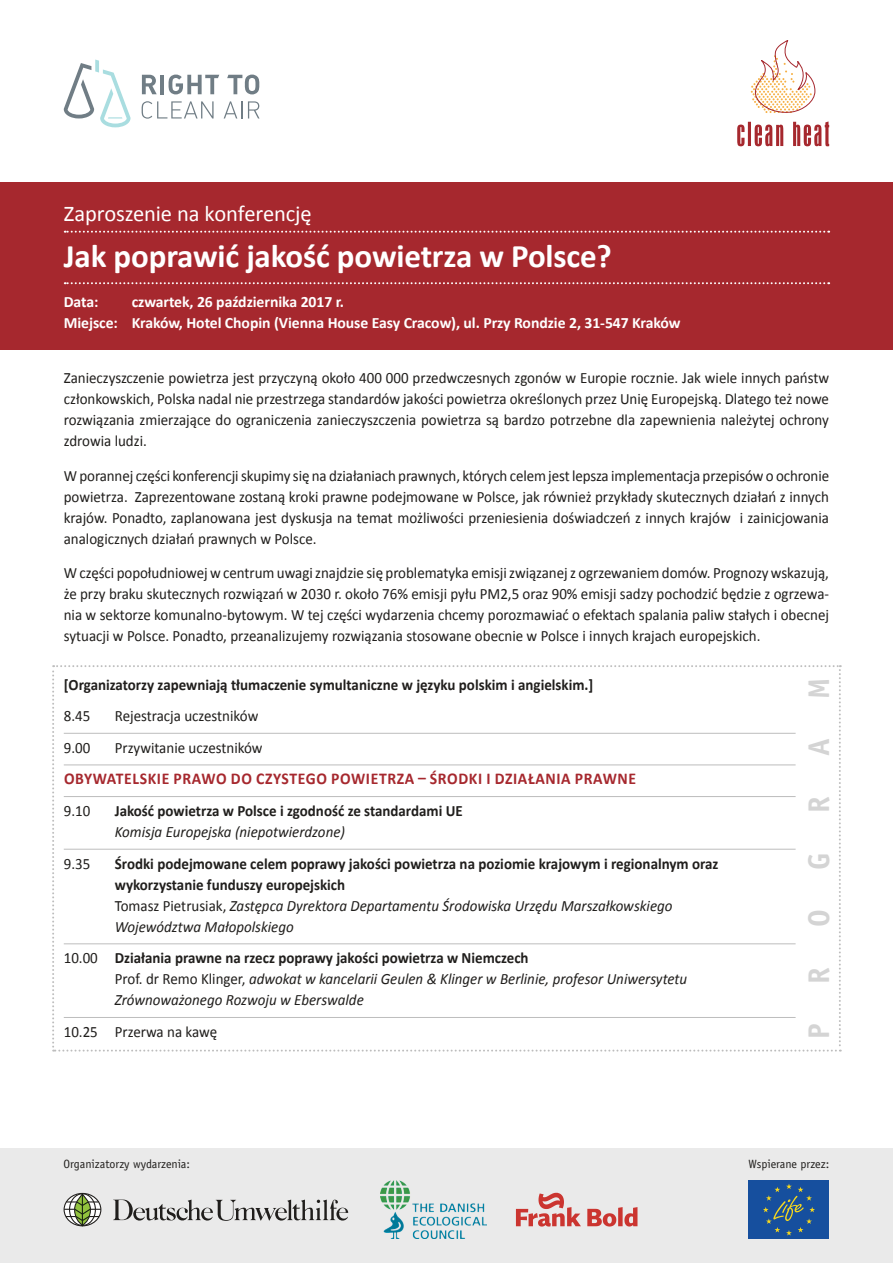
<style>
.page{position:relative;width:893px;height:1263px;background:#fff}
.page>*{position:absolute;margin:0;border:0;box-sizing:border-box;transform-origin:0 0}
.t1{font:700 33px "Calibri";letter-spacing:-.005em;color:#fff}
.t2{font:700 30px "Officina Sans";color:#d4d4d4}
.t3{font:22.5px "Calibri";letter-spacing:-.01em;color:#fff}
.t4{font:700 16.5px "Calibri";letter-spacing:.04em;color:#a6282e;scale:.95 1}
.t5{font:15.75px/21px "Calibri";color:#201e1c;text-align:justify;scale:.95 1}
.t6{font:700 15.75px/21px "Calibri";color:#201e1c;scale:.95 1}
.t7{font:italic 15.75px/21px "Calibri";color:#201e1c;scale:.95 1}
.t8{font:700 15.75px/21px "Calibri";letter-spacing:-.005em;color:#fff}
.t9{font:12px "Officina Sans";color:#201e1c}
.s1{font-weight:400}
.s2{font-weight:400;font-style:italic}
.s3{font-style:normal}
.s4{font-weight:700;font-style:normal}
</style>
<div class="page">
<div style="left:0;top:183px;width:893px;height:167px;background:#a6282e"></div>
<svg style="left:52px;top:665px;width:789px;height:386px"></svg>
<hr style="left:64px;top:733px;width:732px;height:1px;background:#bdbdbd">
<hr style="left:64px;top:764px;width:732px;height:1px;background:#bdbdbd">
<hr style="left:64px;top:796px;width:732px;height:1px;background:#bdbdbd">
<hr style="left:64px;top:849px;width:732px;height:1px;background:#bdbdbd">
<hr style="left:64px;top:943px;width:732px;height:1px;background:#bdbdbd">
<hr style="left:64px;top:1017px;width:732px;height:1px;background:#bdbdbd">
<svg style="left:65px;top:282px;width:764px;height:2px"></svg>
<svg style="left:65px;top:231px;width:764px;height:2px"></svg>
<svg style="left:737px;top:121px;width:92px;height:25px"></svg>
<svg style="left:750px;top:40px;width:66px;height:73px"></svg>
<svg style="left:142px;top:75px;width:15px;height:19px"></svg>
<hr style="left:160px;top:75px;width:4px;height:19px;background:#707d85">
<svg style="left:168px;top:75px;width:51px;height:19px"></svg>
<svg style="left:227px;top:75px;width:32px;height:19px"></svg>
<svg style="left:142px;top:101px;width:72px;height:18px"></svg>
<svg style="left:224px;top:101px;width:18px;height:17px"></svg>
<svg style="left:248px;top:101px;width:12px;height:17px"></svg>
<svg style="left:64px;top:60px;width:67px;height:67px"></svg>
<div style="left:0;top:1148px;width:893px;height:115px;background:#eaeaea"></div>
<div style="left:749px;top:1180px;width:80px;height:59px;background:#164f9e"></div>
<svg style="left:763px;top:1184px;width:52px;height:51px"></svg>
<svg style="left:64px;top:1193px;width:37px;height:33px"></svg>
<div style="left:64px;top:1193px;width:37px;height:33px;border:1px solid #201e1c;border-radius:50%"></div>
<svg style="left:70px;top:1194px;width:25px;height:31px"></svg>
<div style="left:69px;top:1193px;width:27px;height:33px;border:1px solid #201e1c;border-radius:50%"></div>
<svg style="left:113px;top:1199px;width:235px;height:22px"></svg>
<svg style="left:75px;top:1193px;width:15px;height:32px"></svg>
<div style="left:74px;top:1193px;width:17px;height:32px;border:1px solid #201e1c;border-radius:50%"></div>
<hr style="left:82px;top:1194px;width:1px;height:32px;background:#162112">
<svg style="left:64px;top:1200px;width:37px;height:22px"></svg>
<img style="left:380px;top:1180px;width:107px;height:59px">
<svg style="left:516px;top:1193px;width:121px;height:33px"></svg>
<h3 class="t3" style="left:64px;top:199px;width:249px">Zaproszenie na konferencję</h3>
<h1 class="t1" style="left:64px;top:235px;width:550px">Jak poprawić jakość powietrza w Polsce?</h1>
<p class="t8" style="left:64px;top:292px;width:36px">Data:</p>
<p class="t8" style="left:64px;top:292px;width:618px;text-indent:68px">czwartek, 26 października 2017 r.<br>Miejsce: Kraków, Hotel Chopin (Vienna House Easy Cracow), ul. Przy Rondzie 2, 31-547 Kraków</p>
<p class="t5" style="left:64px;top:367px;width:807px">Zanieczyszczenie powietrza jest przyczyną około 400 000 przedwczesnych zgonów w Europie rocznie. Jak wiele innych państw członkowskich, Polska nadal nie przestrzega standardów jakości powietrza określonych przez Unię Europejską. Dlatego też nowe rozwiązania zmierzające do ograniczenia zanieczyszczenia powietrza są bardzo potrzebne dla zapewnienia należytej ochrony zdrowia ludzi.</p>
<p class="t5" style="left:64px;top:465px;width:807px">W porannej części konferencji skupimy się na działaniach prawnych, których celem jest lepsza implementacja przepisów o ochronie powietrza. Zaprezentowane zostaną kroki prawne podejmowane w Polsce, jak również przykłady skutecznych działań z innych krajów. Ponadto, zaplanowana jest dyskusja na temat możliwości przeniesienia doświadczeń z innych krajów i zainicjowania analogicznych działań prawnych w Polsce.</p>
<p class="t5" style="left:64px;top:562px;width:807px">W części popołudniowej w centrum uwagi znajdzie się problematyka emisji związanej z ogrzewaniem domów. Prognozy wskazują, że przy braku skutecznych rozwiązań w 2030 r. około 76% emisji pyłu PM2,5 oraz 90% emisji sadzy pochodzić będzie z ogrzewa&shy;nia w sektorze komunalno-bytowym. W tej części wydarzenia chcemy porozmawiać o efektach spalania paliw stałych i obecnej sytuacji w Polsce. Ponadto, przeanalizujemy rozwiązania stosowane obecnie w Polsce i innych krajach europejskich.</p>
<p class="t6" style="left:64px;top:674px;width:559px">[Organizatorzy zapewniają tłumaczenie symultaniczne w języku polskim i angielskim.]</p>
<p class="t5" style="left:64px;top:705px;width:29px">8.45</p>
<p class="t5" style="left:115px;top:705px;width:153px">Rejestracja uczestników</p>
<p class="t5" style="left:64px;top:737px;width:29px">9.00</p>
<p class="t5" style="left:115px;top:737px;width:157px">Przywitanie uczestników</p>
<p class="t4" style="left:64px;top:768px;width:604px">Obywatelskie prawo do czystego powietrza – środki i działania prawne</p>
<p class="t5" style="left:64px;top:800px;width:29px">9.10</p>
<p class="t6" style="left:115px;top:800px;width:366px">Jakość powietrza w Polsce i zgodność ze standardami UE</p>
<p class="t7" style="left:115px;top:821px;width:244px">Komisja Europejska (niepotwierdzone)</p>
<p class="t5" style="left:64px;top:853px;width:29px">9.35</p>
<p class="t6" style="left:115px;top:853px;width:637px">Środki podejmowane celem poprawy jakości powietrza na poziomie krajowym i regionalnym oraz wykorzystanie funduszy europejskich<br><span class="s1">Tomasz Pietrusiak,</span> <span class="s2">Zastępca Dyrektora Departamentu Środowiska Urzędu Marszałkowskiego Województwa Małopolskiego</span></p>
<p class="t7" style="left:115px;top:947px;width:604px;text-indent:-51px"><span class="s3">10.00</span> <span class="s4">Działania prawne na rzecz poprawy jakości powietrza w Niemczech<br></span><span class="s3">Prof. dr Remo Klinger,</span> adwokat w kancelarii Geulen &amp; Klinger w Berlinie, profesor Uniwersytetu<br>Zrównoważonego Rozwoju w Eberswalde</p>
<p class="t5" style="left:64px;top:1021px;width:163px">10.25 Przerwa na kawę</p>
<h2 class="t2" style="left:800px;top:1039px;width:17px;rotate:-90deg">P</h2>
<h2 class="t2" style="left:800px;top:699px;width:23px;rotate:-90deg">m</h2>
<h2 class="t2" style="left:800px;top:756px;width:19px;rotate:-90deg">a</h2>
<h2 class="t2" style="left:800px;top:813px;width:18px;rotate:-90deg">r</h2>
<h2 class="t2" style="left:800px;top:870px;width:19px;rotate:-90deg">g</h2>
<h2 class="t2" style="left:800px;top:927px;width:19px;rotate:-90deg">o</h2>
<h2 class="t2" style="left:800px;top:984px;width:18px;rotate:-90deg">r</h2>
<p class="t9" style="left:64px;top:1157px;width:128px">Organizatorzy wydarzenia:</p>
<p class="t9" style="left:748px;top:1157px;width:82px">Wspierane przez:</p>
</div>
